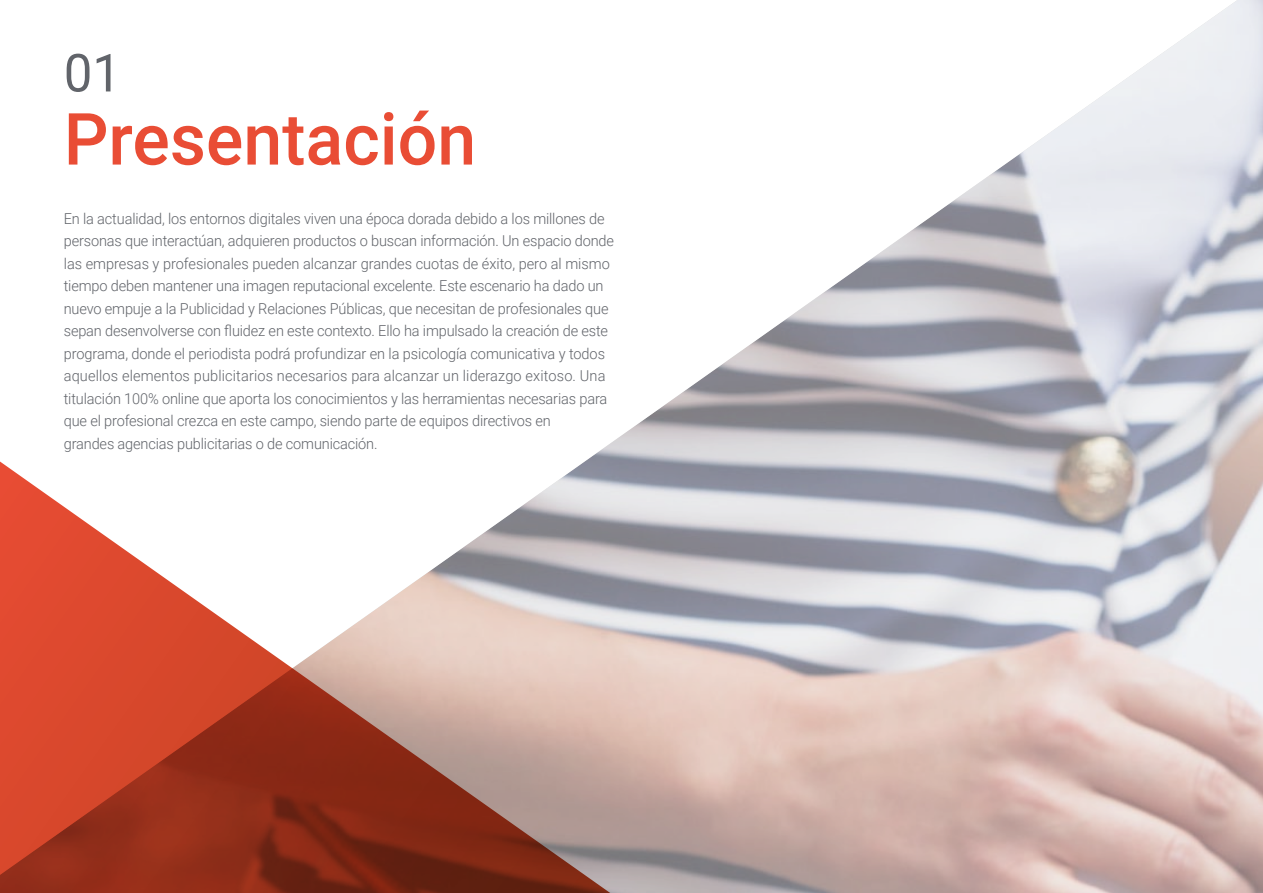
<style>
.page{position:relative;width:1263px;height:893px;background:#fff}
.page>*{position:absolute;margin:0;border:0;box-sizing:border-box;transform-origin:0 0}
.t1{font:500 72px "Roboto";color:#e94d35}
.t2{font:52.5px "Roboto";color:#61646a}
.t3{font:300 15px/22.5px "Roboto";letter-spacing:-.01em;color:#61646a}
</style>
<div class="page">
<img style="left:607px;top:0;width:656px;height:893px">
<svg style="left:0;top:446px;width:640px;height:447px"></svg>
<h2 class="t2" style="left:64px;top:36px;width:59px">01</h2>
<h1 class="t1" style="left:64px;top:89px;width:414px">Presentación</h1>
<p class="t3" style="left:64px;top:207px;width:552px">En la actualidad, los entornos digitales viven una época dorada debido a los millones de personas que interactúan, adquieren productos o buscan información. Un espacio donde las empresas y profesionales pueden alcanzar grandes cuotas de éxito, pero al mismo tiempo deben mantener una imagen reputacional excelente. Este escenario ha dado un nuevo empuje a la Publicidad y Relaciones Públicas, que necesitan de profesionales que sepan desenvolverse con fluidez en este contexto. Ello ha impulsado la creación de este programa, donde el periodista podrá profundizar en la psicología comunicativa y todos aquellos elementos publicitarios necesarios para alcanzar un liderazgo exitoso. Una titulación 100% online que aporta los conocimientos y las herramientas necesarias para que el profesional crezca en este campo, siendo parte de equipos directivos en<br>grandes agencias publicitarias o de comunicación.</p>
</div>
